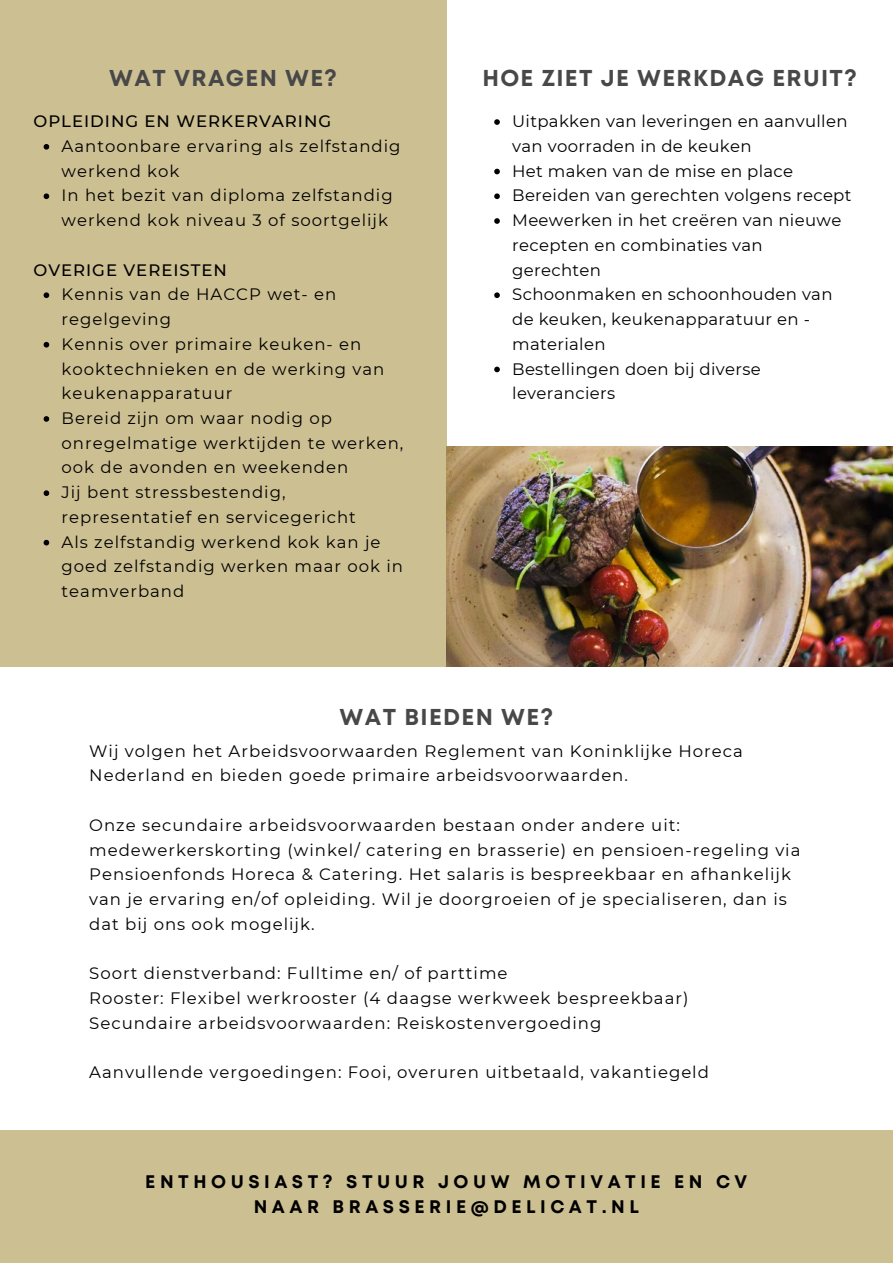
<style>
.page{position:relative;width:893px;height:1264px;background:#fff}
.page>*{position:absolute;margin:0;border:0;box-sizing:border-box;transform-origin:0 0}
.t1{font:700 22.95px "Mont";letter-spacing:.06em;color:#484848}
.t2{font:700 18.15px/24.8px "Mont";letter-spacing:.25em;color:#000;text-align:center}
.t3{font:16.5px/24.8px "Montserrat";letter-spacing:.06em;color:#000}
.t4{font:16.5px/24.8px "Montserrat";letter-spacing:.02em;color:#000}
.t5{font:500 16.5px "Montserrat";letter-spacing:.06em;color:#000}
</style>
<div class="page">
<div style="left:0;top:0;width:446px;height:666px;background:#ccbf92"></div>
<div style="left:0;top:1130px;width:892px;height:132px;background:#ccbf92"></div>
<img style="left:446px;top:446px;width:446px;height:220px">
<svg style="left:494px;top:119px;width:6px;height:6px"></svg>
<svg style="left:494px;top:169px;width:6px;height:5px"></svg>
<svg style="left:494px;top:193px;width:6px;height:6px"></svg>
<svg style="left:494px;top:218px;width:6px;height:6px"></svg>
<svg style="left:494px;top:292px;width:6px;height:6px"></svg>
<svg style="left:494px;top:366px;width:6px;height:6px"></svg>
<svg style="left:44px;top:144px;width:5px;height:6px"></svg>
<svg style="left:44px;top:193px;width:5px;height:6px"></svg>
<svg style="left:44px;top:292px;width:5px;height:6px"></svg>
<svg style="left:44px;top:342px;width:5px;height:5px"></svg>
<svg style="left:44px;top:416px;width:5px;height:6px"></svg>
<svg style="left:44px;top:490px;width:5px;height:6px"></svg>
<svg style="left:44px;top:540px;width:5px;height:5px"></svg>
<h1 class="t1" style="left:109px;top:69px;width:229px">WAT VRAGEN WE?</h1>
<p class="t5" style="left:33px;top:111px;width:299px">OPLEIDING EN WERKERVARING</p>
<p class="t3" style="left:62px;top:133px;width:340px">Aantoonbare ervaring als zelfstandig werkend kok<br>In het bezit van diploma zelfstandig werkend kok niveau 3 of soortgelijk</p>
<p class="t5" style="left:33px;top:259px;width:195px">OVERIGE VEREISTEN</p>
<p class="t3" style="left:62px;top:282px;width:343px">Kennis van de HACCP wet- en regelgeving<br>Kennis over primaire keuken- en kooktechnieken en de werking van keukenapparatuur<br>Bereid zijn om waar nodig op onregelmatige werktijden te werken, ook de avonden en weekenden<br>Jij bent stressbestendig, representatief en servicegericht<br>Als zelfstandig werkend kok kan je goed zelfstandig werken maar ook in teamverband</p>
<h1 class="t1" style="left:482px;top:69px;width:376px">HOE ZIET JE WERKDAG ERUIT?</h1>
<p class="t4" style="left:512px;top:109px;width:341px">Uitpakken van leveringen en aanvullen van voorraden in de keuken<br>Het maken van de mise en place<br>Bereiden van gerechten volgens recept<br>Meewerken in het creëren van nieuwe recepten en combinaties van gerechten<br>Schoonmaken en schoonhouden van de keuken, keukenapparatuur en - materialen<br>Bestellingen doen bij diverse leveranciers</p>
<h1 class="t1" style="left:339px;top:708px;width:215px">WAT BIEDEN WE?</h1>
<p class="t3" style="left:89px;top:738px;width:655px">Wij volgen het Arbeidsvoorwaarden Reglement van Koninklijke Horeca<br>Nederland en bieden goede primaire arbeidsvoorwaarden.</p>
<p class="t3" style="left:89px;top:812px;width:712px">Onze secundaire arbeidsvoorwaarden bestaan onder andere uit: medewerkerskorting (winkel/ catering en brasserie) en pensioen-regeling via Pensioenfonds Horeca &amp; Catering. Het salaris is bespreekbaar en afhankelijk van je ervaring en/of opleiding. Wil je doorgroeien of je specialiseren, dan is dat bij ons ook mogelijk.</p>
<p class="t3" style="left:89px;top:960px;width:600px">Soort dienstverband: Fulltime en/ of parttime<br>Rooster: Flexibel werkrooster (4 daagse werkweek bespreekbaar)<br>Secundaire arbeidsvoorwaarden: Reiskostenvergoeding</p>
<p class="t3" style="left:89px;top:1059px;width:621px">Aanvullende vergoedingen: Fooi, overuren uitbetaald, vakantiegeld</p>
<p class="t2" style="left:145px;top:1170px;width:603px">ENTHOUSIAST? STUUR JOUW MOTIVATIE EN CV<br>NAAR BRASSERIE@DELICAT.NL</p>
</div>
